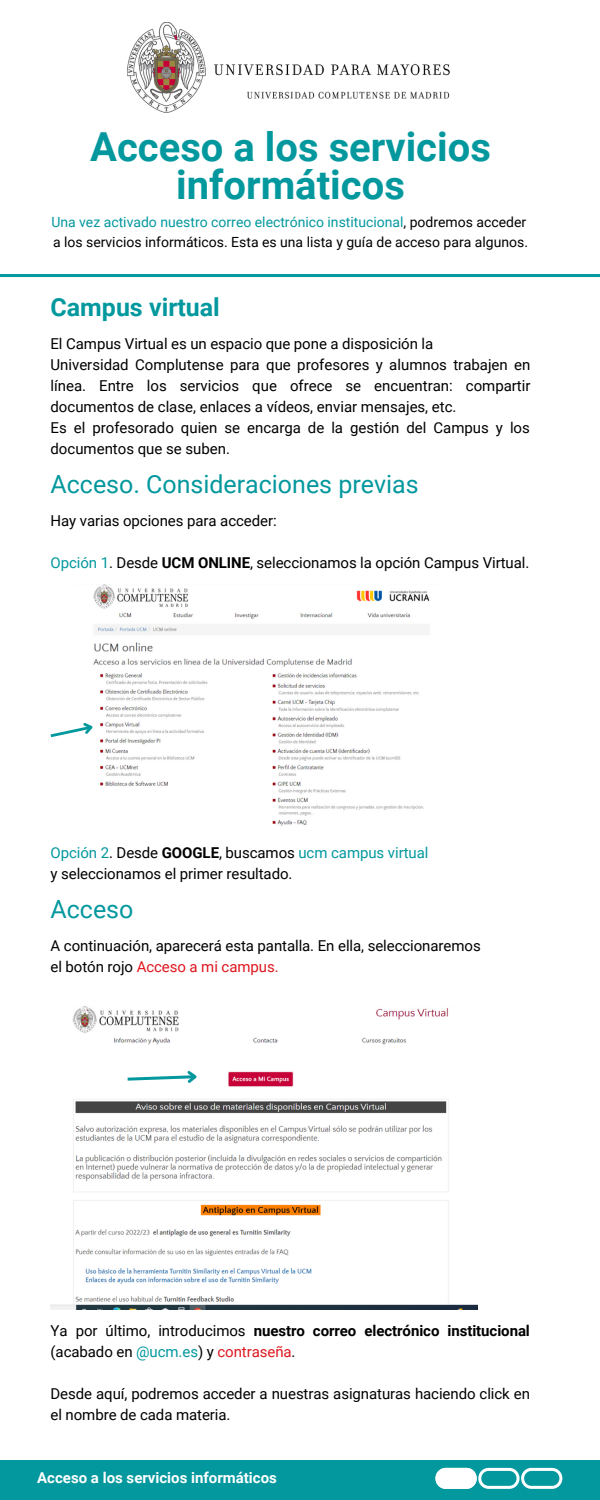
<style>
.page{position:relative;width:600px;height:1500px;background:#fff}
.page>*{position:absolute;margin:0;border:0;box-sizing:border-box;transform-origin:0 0}
.t1{font:700 40px/38.2px "Roboto";color:#03989e;text-align:center}
.t2{font:25px "Roboto";color:#03989e}
.t3{font:700 25px "Roboto";color:#03989e}
.t4{font:15px/21px "Roboto";letter-spacing:-.005em;color:#000}
.t5{font:700 15px "Roboto";color:#fff}
.t6{font:14px/19.5px "Roboto";color:#000}
.s1{color:#03989e}
.s2{font-weight:700}
.s3{color:#de171f}
</style>
<div class="page">
<div style="left:0;top:1460px;width:600px;height:40px;background:#03989e"></div>
<hr style="left:0;top:274px;width:600px;height:3px;background:#03989e">
<img style="left:128px;top:22px;width:322px;height:90px">
<img style="left:93px;top:584px;width:337px;height:242px">
<svg style="left:50px;top:718px;width:47px;height:21px"></svg>
<img style="left:51px;top:1006px;width:426px;height:304px">
<svg style="left:125px;top:1068px;width:75px;height:18px"></svg>
<svg style="left:435px;top:1468px;width:127px;height:21px"></svg>
<h1 class="t1" style="left:90px;top:128px;width:402px">Acceso a los servicios informáticos</h1>
<p class="t6" style="left:51px;top:212px;width:478px"><span class="s1">Una vez activado nuestro correo electrónico institucional</span>, podremos acceder a los servicios informáticos. Esta es una lista y guía de acceso para algunos.</p>
<h2 class="t3" style="left:51px;top:293px;width:171px">Campus virtual</h2>
<p class="t4" style="left:51px;top:333px;width:481px">El Campus Virtual es un espacio que pone a disposición la<br>Universidad Complutense para que profesores y alumnos trabajen en línea. Entre los servicios que ofrece se encuentran: compartir documentos de clase, enlaces a vídeos, enviar mensajes, etc.<br>Es el profesorado quien se encarga de la gestión del Campus y los documentos que se suben.</p>
<h2 class="t2" style="left:51px;top:470px;width:370px">Acceso. Consideraciones previas</h2>
<p class="t4" style="left:51px;top:511px;width:228px">Hay varias opciones para acceder:</p>
<p class="t4" style="left:51px;top:553px;width:480px"><span class="s1">Opción 1</span>. Desde <span class="s2">UCM ONLINE</span>, seleccionamos la opción Campus Virtual.</p>
<p class="t4" style="left:51px;top:843px;width:379px"><span class="s1">Opción 2</span>. Desde <span class="s2">GOOGLE</span>, buscamos <span class="s1">ucm campus virtual </span>y seleccionamos el primer resultado.</p>
<h2 class="t2" style="left:51px;top:895px;width:84px">Acceso</h2>
<p class="t4" style="left:51px;top:936px;width:432px">A continuación, aparecerá esta pantalla. En ella, seleccionaremos el botón rojo <span class="s3">Acceso a mi campus.</span></p>
<p class="t4" style="left:51px;top:1321px;width:481px">Ya por último, introducimos <span class="s2">nuestro correo electrónico institucional </span>(acabado en <span class="s1">@ucm.es</span>) y <span class="s3">contraseña</span>.</p>
<p class="t4" style="left:51px;top:1384px;width:481px">Desde aquí, podremos acceder a nuestras asignaturas haciendo click en el nombre de cada materia.</p>
<p class="t5" style="left:37px;top:1469px;width:241px">Acceso a los servicios informáticos</p>
</div>
